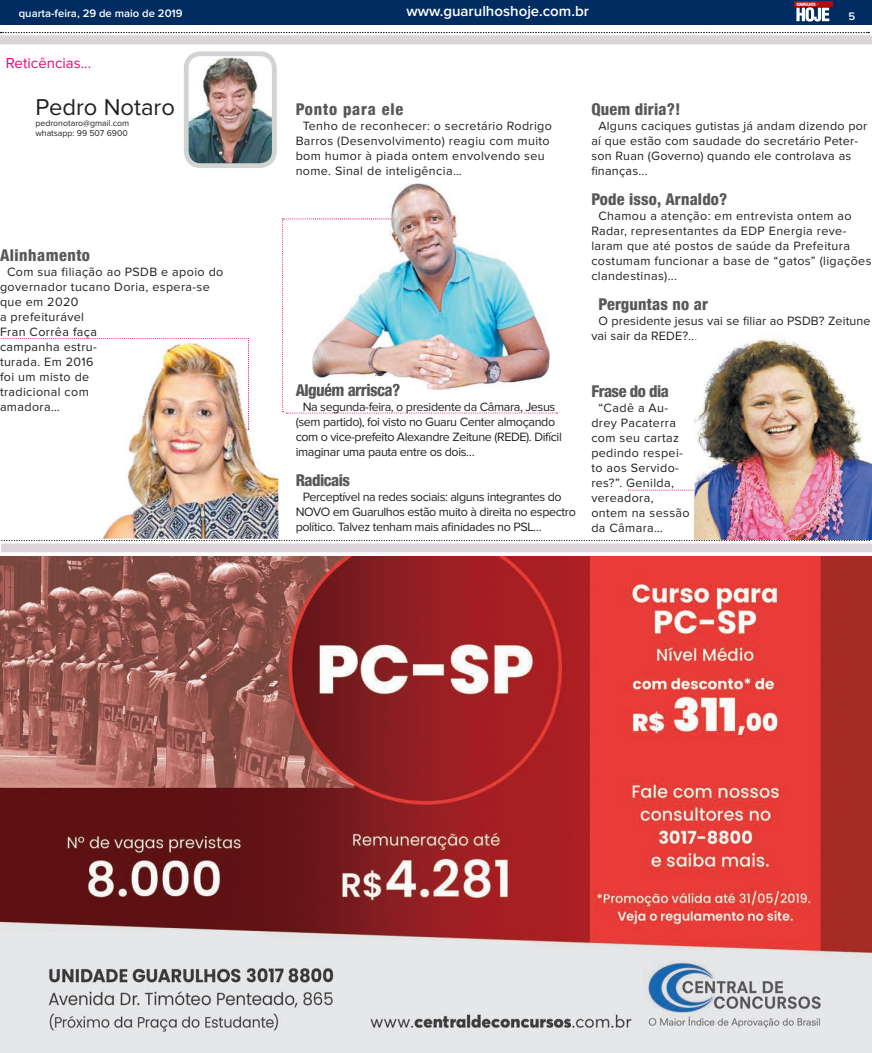
<style>
.page{position:relative;width:872px;height:1053px;background:#fff}
.page>*{position:absolute;margin:0;border:0;box-sizing:border-box;transform-origin:0 0}
.t1{font:23.75px "Proxima Nova";color:#231f20}
.t2{font:800 condensed 16.25px "Helvetica 87";letter-spacing:.01em;color:#57585a}
.t3{font:800 condensed 16.25px "Helvetica 87";letter-spacing:-.03em;color:#57585a}
.t4{font:800 condensed 16.25px "Helvetica 87";letter-spacing:.05em;color:#57585a}
.t5{font:800 condensed 16.25px "Helvetica 87";letter-spacing:.03em;color:#57585a}
.t6{font:600 15px "Proxima Nova";color:#fff}
.t7{font:15px "Proxima Nova";color:#ed0277}
.t8{font:12.5px/15px "Proxima Nova";letter-spacing:.03em;color:#231f20}
.t9{font:12.5px/15px "Proxima Nova";letter-spacing:-.03em;color:#231f20}
.t10{font:12.5px/15px "Proxima Nova";letter-spacing:.01em;color:#231f20}
.t11{font:600 11.25px "Proxima Nova";color:#fff}
.t12{font:8.75px/10.5px "Proxima Nova";color:#231f20}
</style>
<div class="page">
<div style="left:0;top:0;width:872px;height:25px;background:#002c62"></div>
<div style="left:794px;top:2px;width:38px;height:5px;background:#af0c14"></div>
<svg style="left:796px;top:3px;width:33px;height:19px"></svg>
<img style="left:0;top:556px;width:872px;height:496px">
<div style="left:0;top:35px;width:872px;height:9px;background:#dbd5d9"></div>
<svg style="left:1px;top:32px;width:868px;height:1px"></svg>
<img style="left:190px;top:57px;width:81px;height:105px">
<div style="left:184px;top:51px;width:93px;height:117px;border:5px solid #d2d3d3;border-radius:14px"></div>
<img style="left:390px;top:183px;width:68px;height:35px">
<img style="left:282px;top:218px;width:275px;height:195px">
<img style="left:312px;top:383px;width:87px;height:7px">
<div style="left:1px;top:543px;width:871px;height:9px;background:#dbd5d9"></div>
<svg style="left:1px;top:540px;width:869px;height:1px"></svg>
<img style="left:694px;top:338px;width:177px;height:202px">
<svg style="left:628px;top:489px;width:78px;height:1px"></svg>
<img style="left:102px;top:340px;width:176px;height:198px">
<img style="left:1px;top:338px;width:248px;height:92px">
<p class="t6" style="left:406px;top:4px;width:184px">www.guarulhoshoje.com.br</p>
<p class="t11" style="left:19px;top:8px;width:165px">quarta-feira, 29 de maio de 2019</p>
<p class="t11" style="left:848px;top:11px;width:8px">5</p>
<p class="t7" style="left:6px;top:56px;width:87px">Reticências...</p>
<h1 class="t1" style="left:35px;top:97px;width:141px">Pedro Notaro</h1>
<p class="t12" style="left:35px;top:118px;width:95px">pedronotaro@gmail.com whatsapp: 99 507 6900</p>
<h2 class="t5" style="left:0;top:245px;width:92px">Alinhamento</h2>
<p class="t8" style="left:0;top:264px;width:225px;text-indent:7px">Com sua filiação ao PSDB e apoio do governador tucano Doria, espera-se que em 2020<br>a prefeiturável<br>Fran Corrêa faça<br>campanha estru-<br>turada. Em 2016<br>foi um misto de<br>tradicional com<br>amadora…</p>
<h2 class="t4" style="left:296px;top:99px;width:109px">Ponto para ele</h2>
<p class="t8" style="left:296px;top:118px;width:258px;text-indent:7px">Tenho de reconhecer: o secretário Rodrigo Barros (Desenvolvimento) reagiu com muito bom humor à piada ontem envolvendo seu nome. Sinal de inteligência…</p>
<h2 class="t2" style="left:591px;top:99px;width:91px">Quem diria?!</h2>
<p class="t8" style="left:591px;top:118px;width:277px;text-indent:7px">Alguns caciques gutistas já andam dizendo por aí que estão com saudade do secretário Peter&shy;son Ruan (Governo) quando ele controlava as finanças...</p>
<h2 class="t2" style="left:591px;top:189px;width:138px">Pode isso, Arnaldo?</h2>
<p class="t8" style="left:591px;top:208px;width:282px;text-indent:7px">Chamou a atenção: em entrevista ontem ao Radar, representantes da EDP Energia reve&shy;laram que até postos de saúde da Prefeitura costumam funcionar a base de “gatos” (ligações clandestinas)...</p>
<h2 class="t2" style="left:598px;top:294px;width:111px">Perguntas no ar</h2>
<p class="t10" style="left:591px;top:313px;width:281px;text-indent:7px">O presidente jesus vai se filiar ao PSDB? Zeitune vai sair da REDE?...</p>
<h2 class="t3" style="left:296px;top:380px;width:106px">Alguém arrisca?</h2>
<p class="t9" style="left:296px;top:399px;width:268px;text-indent:7px">Na segunda-feira, o presidente da Câmara, Jesus (sem partido), foi visto no Guaru Center almoçando com o vice-prefeito Alexandre Zeitune (REDE). Difícil imaginar uma pauta entre os dois…</p>
<h2 class="t3" style="left:296px;top:470px;width:56px">Radicais</h2>
<p class="t9" style="left:296px;top:489px;width:282px;text-indent:7px">Perceptível na redes sociais: alguns integrantes do<br>NOVO em Guarulhos estão muito à direita no espectro político. Talvez tenham mais afinidades no PSL…</p>
<h2 class="t3" style="left:591px;top:381px;width:79px">Frase do dia</h2>
<p class="t8" style="left:591px;top:400px;width:100px;text-indent:7px">“Cadê a Au&shy;drey Pacaterra com seu cartaz pedindo respei&shy;to aos Servido&shy;res?”. Genilda, vereadora, ontem na sessão da Câmara…</p>
</div>
